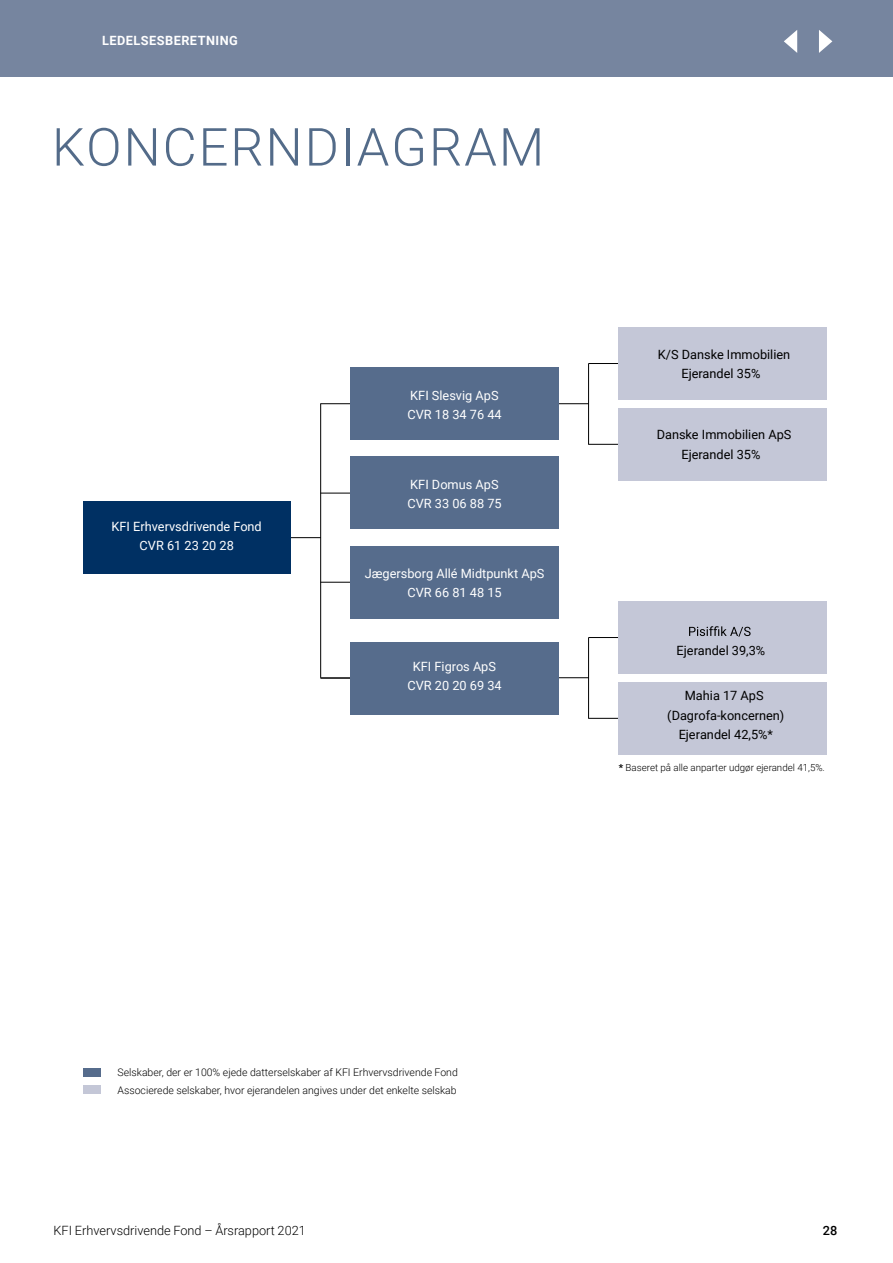
<style>
.page{position:relative;width:893px;height:1263px;background:#fff}
.page>*{position:absolute;margin:0;border:0;box-sizing:border-box;transform-origin:0 0}
.t1{font:300 52.5px "Roboto";letter-spacing:.035em;color:#536b89}
.t2{font:12.75px/19.2px "Roboto";color:#fff;text-align:center}
.t3{font:12.75px/19.2px "Roboto";color:#000;text-align:center}
.t4{font:300 12.75px "Roboto";color:#000}
.t5{font:700 12.75px "Roboto";letter-spacing:.035em;color:#fff}
.t6{font:500 12.75px "Roboto";color:#000}
.t7{font:300 10.5px/17.7px "Roboto";color:#000}
.t8{font:300 9.75px "Roboto";color:#000}
.s1{font-weight:700}
</style>
<div class="page">
<div style="left:0;top:0;width:893px;height:77px;background:#76859f"></div>
<svg style="left:784px;top:30px;width:48px;height:23px"></svg>
<hr style="left:588px;top:638px;width:1px;height:80px;background:#000">
<hr style="left:588px;top:637px;width:53px;height:1px;background:#000">
<hr style="left:588px;top:718px;width:53px;height:1px;background:#000">
<hr style="left:536px;top:677px;width:53px;height:1px;background:#000">
<div style="left:84px;top:1068px;width:17px;height:8px;background:#566c8c"></div>
<div style="left:84px;top:1085px;width:17px;height:9px;background:#c4c7d7"></div>
<hr style="left:320px;top:404px;width:1px;height:274px;background:#000">
<hr style="left:588px;top:364px;width:1px;height:80px;background:#000">
<hr style="left:320px;top:493px;width:53px;height:1px;background:#000">
<hr style="left:320px;top:582px;width:53px;height:1px;background:#000">
<hr style="left:588px;top:363px;width:53px;height:1px;background:#000">
<hr style="left:588px;top:444px;width:53px;height:1px;background:#000">
<hr style="left:320px;top:678px;width:53px;height:1px;background:#000">
<hr style="left:268px;top:537px;width:53px;height:1px;background:#000">
<hr style="left:320px;top:403px;width:53px;height:1px;background:#000">
<hr style="left:536px;top:403px;width:53px;height:1px;background:#000">
<div style="left:618px;top:601px;width:209px;height:73px;background:#c4c7d7"></div>
<div style="left:618px;top:682px;width:209px;height:72px;background:#c4c7d7"></div>
<svg style="left:689px;top:626px;width:62px;height:11px"></svg>
<div style="left:618px;top:327px;width:209px;height:73px;background:#c4c7d7"></div>
<div style="left:618px;top:408px;width:209px;height:72px;background:#c4c7d7"></div>
<div style="left:350px;top:457px;width:209px;height:72px;background:#566c8c"></div>
<div style="left:350px;top:546px;width:209px;height:72px;background:#566c8c"></div>
<div style="left:350px;top:642px;width:209px;height:72px;background:#566c8c"></div>
<div style="left:350px;top:368px;width:209px;height:72px;background:#566c8c"></div>
<div style="left:83px;top:501px;width:208px;height:73px;background:#003063"></div>
<p class="t5" style="left:102px;top:32px;width:137px">LEDELSESBERETNING</p>
<h1 class="t1" style="left:52px;top:110px;width:494px">KONCERNDIAGRAM</h1>
<p class="t2" style="left:408px;top:385px;width:96px;text-align:left">KFI Slesvig ApS<br>CVR 18 34 76 44</p>
<p class="t2" style="left:112px;top:516px;width:152px">KFI Erhvervsdrivende Fond<br>CVR 61 23 20 28</p>
<p class="t2" style="left:408px;top:474px;width:96px;text-align:left">KFI Domus ApS<br>CVR 33 06 88 75</p>
<p class="t2" style="left:365px;top:564px;width:181px">Jægersborg Allé Midtpunkt ApS<br>CVR 66 81 48 15</p>
<p class="t2" style="left:408px;top:656px;width:96px">KFI Figros ApS<br>CVR 20 20 69 34</p>
<p class="t3" style="left:658px;top:344px;width:134px">K/S Danske Immobilien<br>Ejerandel 35%</p>
<p class="t3" style="left:657px;top:425px;width:136px">Danske Immobilien ApS<br>Ejerandel 35%</p>
<p class="t3" style="left:677px;top:641px;width:90px">Ejerandel 39,3%</p>
<p class="t3" style="left:667px;top:686px;width:119px">Mahia 17 ApS (Dagrofa-koncernen)<br>Ejerandel 42,5%*</p>
<p class="t8" style="left:619px;top:760px;width:208px"><span class="s1">*</span> Baseret på alle anparter udgør ejerandel 41,5%.</p>
<p class="t7" style="left:118px;top:1063px;width:342px">Selskaber, der er 100% ejede datterselskaber af KFI Erhvervsdrivende Fond<br>Associerede selskaber, hvor ejerandelen angives under det enkelte selskab</p>
<p class="t4" style="left:54px;top:1222px;width:254px">KFI Erhvervsdrivende Fond – Årsrapport 2021</p>
<p class="t6" style="left:823px;top:1222px;width:16px">3528</p>
</div>
